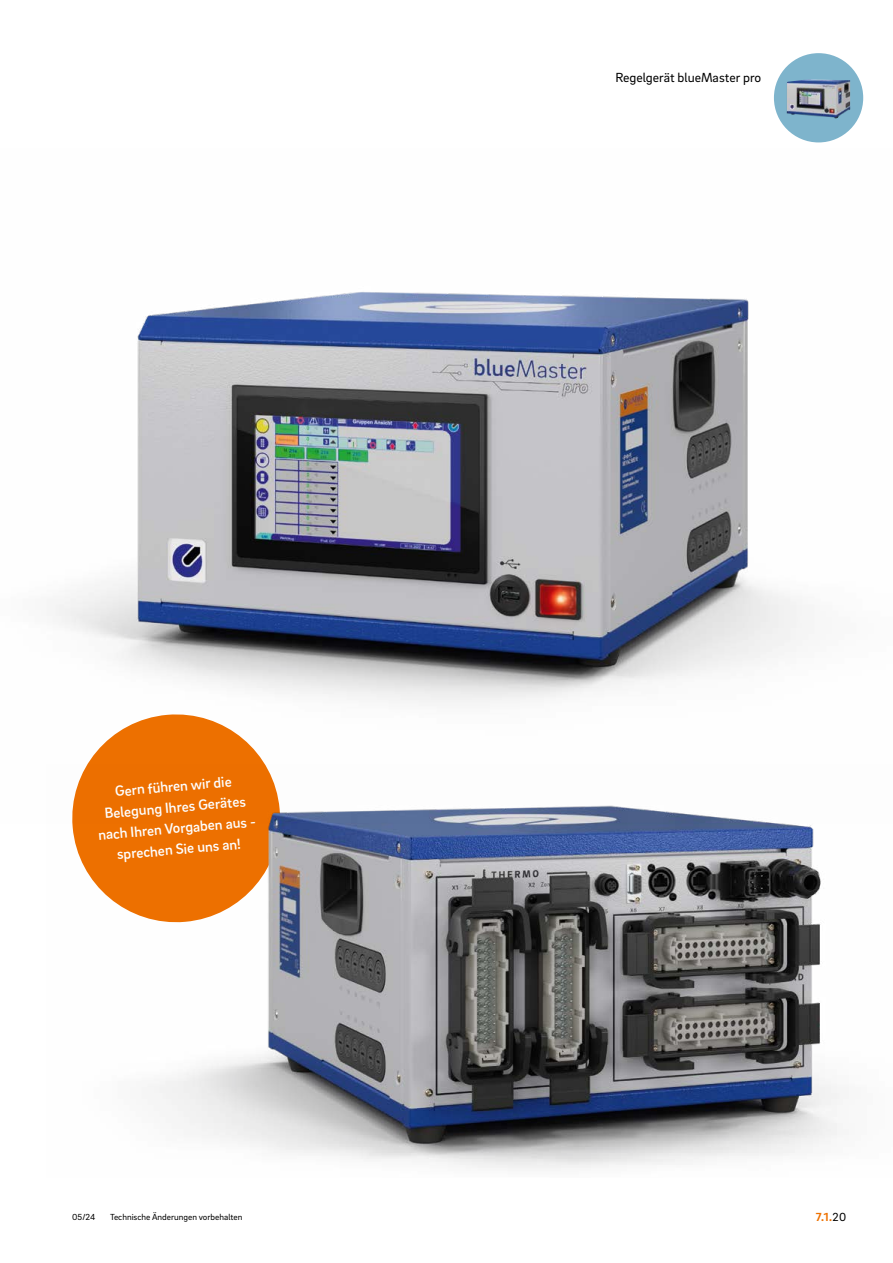
<style>
.page{position:relative;width:893px;height:1263px;background:#fff}
.page>*{position:absolute;margin:0;border:0;box-sizing:border-box;transform-origin:0 0}
.t1{font:500 15px/21px "Brix Sans";color:#fff;text-align:center}
.t2{font:13.5px "Brix Sans";color:#000}
.t3{font:700 12px "Brix Sans";color:#ee7100}
.t4{font:9px "Brix Sans";color:#000}
.s1{font-weight:400;color:#000}
</style>
<div class="page">
<div style="left:774px;top:53px;width:89px;height:89px;background:#7eb4cc;border-radius:50%"></div>
<img style="left:786px;top:79px;width:51px;height:40px">
<img style="left:72px;top:823px;width:768px;height:346px">
<img style="left:55px;top:292px;width:747px;height:531px">
<p class="t1" style="left:94px;top:782px;width:160px;rotate:-5deg">Gern führen wir die<br>Belegung Ihres Gerätes nach Ihren Vorgaben aus - sprechen Sie uns an!</p>
<p class="t4" style="left:72px;top:1211px;width:25px">05/24</p>
<p class="t4" style="left:110px;top:1211px;width:134px">Technische Änderungen vorbehalten</p>
<p class="t2" style="left:615px;top:69px;width:147px">Regelgerät blueMaster pro</p>
<p class="t3" style="left:816px;top:1209px;width:32px">7.1.<span class="s1">20</span></p>
</div>
